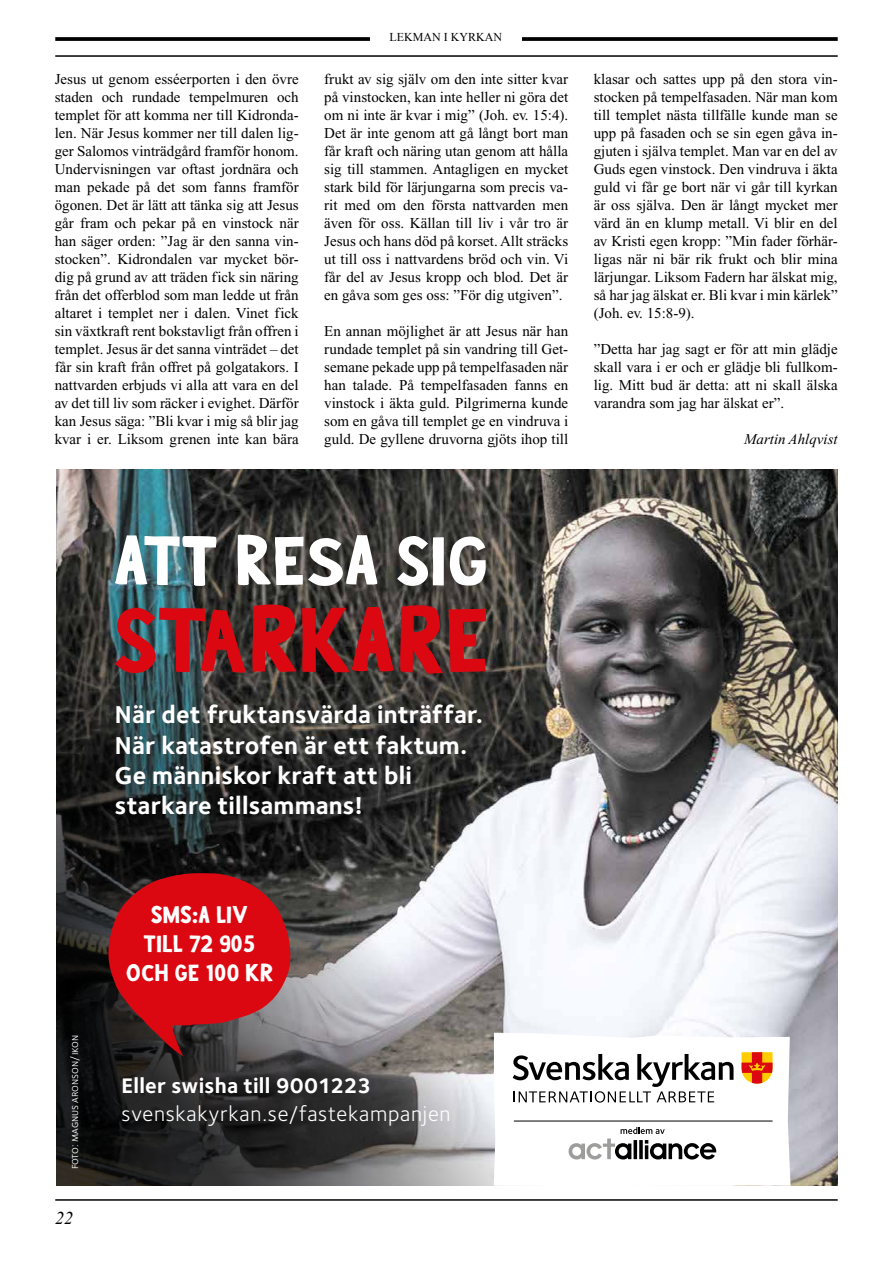
<style>
.page{position:relative;width:893px;height:1263px;background:#fff}
.page>*{position:absolute;margin:0;border:0;box-sizing:border-box;transform-origin:0 0}
.t1{font:25.2px/30.3px "Foundry Sterling Bold OSF";letter-spacing:.005em;color:#fff}
.t2{font:500 24.15px/29px "Plakat";color:#fff;text-align:center}
.t3{font:21.75px "Foundry Sterling";letter-spacing:.035em;color:#fff}
.t4{font:700 21.75px "Foundry Sterling";letter-spacing:.01em;color:#fff}
.t5{font:italic 18px "Times New Roman";color:#000}
.t6{font:15px/18px "Times New Roman";color:#000;text-align:justify}
.t7{font:italic 15px "Times New Roman";color:#000}
.t8{font:12px "Times New Roman";color:#000}
.t9{font:11.55px "Foundry Sterling Book Expert";color:#fff}
</style>
<div class="page">
<hr style="left:55px;top:1199px;width:783px;height:2px;background:#000">
<hr style="left:55px;top:55px;width:783px;height:2px;background:#000">
<svg style="left:55px;top:37px;width:783px;height:4px;background:#0f0f0f"></svg>
<div style="left:370px;top:34px;width:151px;height:10px;background:#fff"></div>
<img style="left:612px;top:469px;width:226px;height:717px">
<svg style="left:56px;top:469px;width:556px;height:717px;background:#5f6060"></svg>
<svg style="left:108px;top:873px;width:183px;height:163px;background:#b8161d"></svg>
<svg style="left:81px;top:1036px;width:405px;height:127px;background:#484647"></svg>
<img style="left:115px;top:535px;width:101px;height:51px">
<svg style="left:238px;top:535px;width:139px;height:51px"></svg>
<svg style="left:397px;top:536px;width:47px;height:50px"></svg>
<svg style="left:450px;top:536px;width:36px;height:50px"></svg>
<svg style="left:115px;top:608px;width:131px;height:65px;background:#862e35"></svg>
<svg style="left:252px;top:604px;width:142px;height:68px;background:#951c20"></svg>
<svg style="left:400px;top:605px;width:43px;height:69px;background:#aa1a1f"></svg>
<svg style="left:449px;top:609px;width:37px;height:63px;background:#ac1c21"></svg>
<svg style="left:494px;top:1033px;width:296px;height:153px"></svg>
<svg style="left:513px;top:1054px;width:221px;height:48px"></svg>
<svg style="left:741px;top:1052px;width:32px;height:31px"></svg>
<svg style="left:569px;top:1127px;width:147px;height:32px"></svg>
<hr style="left:514px;top:1121px;width:259px;height:1px;background:#000">
<p class="t8" style="left:390px;top:29px;width:114px">LEKMAN I KYRKAN</p>
<p class="t6" style="left:55px;top:70px;width:245px">Jesus ut genom esséerporten i den övre staden och rundade tempelmuren och templet för att komma ner till Kidronda&shy;len. När Jesus kommer ner till dalen lig&shy;ger Salomos vinträdgård framför honom.<br>Undervisningen var oftast jordnära och man pekade på det som fanns framför ögonen. Det är lätt att tänka sig att Jesus går fram och pekar på en vinstock när han säger orden: ”Jag är den sanna vin&shy;stocken”. Kidrondalen var mycket bör&shy;dig på grund av att träden fick sin näring från det offerblod som man ledde ut från altaret i templet ner i dalen. Vinet fick sin växtkraft rent bokstavligt från offren i templet. Jesus är det sanna vinträdet – det får sin kraft från offret på golgatakors. I nattvarden erbjuds vi alla att vara en del av det till liv som räcker i evighet. Därför kan Jesus säga: ”Bli kvar i mig så blir jag kvar i er. Liksom grenen inte kan bära</p>
<p class="t6" style="left:324px;top:70px;width:245px">frukt av sig själv om den inte sitter kvar på vinstocken, kan inte heller ni göra det om ni inte är kvar i mig” (Joh. ev. 15:4).<br>Det är inte genom att gå långt bort man får kraft och näring utan genom att hålla sig till stammen. Antagligen en mycket stark bild för lärjungarna som precis va&shy;rit med om den första nattvarden men även för oss. Källan till liv i vår tro är Jesus och hans död på korset. Allt sträcks ut till oss i nattvardens bröd och vin. Vi får del av Jesus kropp och blod. Det är en gåva som ges oss: ”För dig utgiven”.</p>
<p class="t6" style="left:324px;top:322px;width:245px">En annan möjlighet är att Jesus när han rundade templet på sin vandring till Get&shy;semane pekade upp på tempelfasaden när han talade. På tempelfasaden fanns en vinstock i äkta guld. Pilgrimerna kunde som en gåva till templet ge en vindruva i guld. De gyllene druvorna gjöts ihop till</p>
<p class="t6" style="left:594px;top:70px;width:245px">klasar och sattes upp på den stora vin&shy;stocken på tempelfasaden. När man kom till templet nästa tillfälle kunde man se upp på fasaden och se sin egen gåva in&shy;gjuten i själva templet. Man var en del av Guds egen vinstock. Den vindruva i äkta guld vi får ge bort när vi går till kyrkan är oss själva. Den är långt mycket mer värd än en klump metall. Vi blir en del av Kristi egen kropp: ”Min fader förhär&shy;ligas när ni bär rik frukt och blir mina lärjungar. Liksom Fadern har älskat mig, så har jag älskat er. Bli kvar i min kärlek” (Joh. ev. 15:8-9).</p>
<p class="t6" style="left:594px;top:340px;width:245px">”Detta har jag sagt er för att min glädje skall vara i er och er glädje bli fullkom&shy;lig. Mitt bud är detta: att ni skall älska varandra som jag har älskat er”.</p>
<p class="t7" style="left:744px;top:431px;width:95px">Martin Ahlqvist</p>
<h1 class="t1" style="left:115px;top:699px;width:370px">När det fruktansvärda inträffar.<br>När katastrofen är ett faktum.<br>Ge människor kraft att bli starkare tillsammans!</h1>
<p class="t9" style="left:66px;top:1169px;width:136px;rotate:-90deg">foto: magnus aronson/ikon</p>
<p class="t5" style="left:55px;top:1206px;width:19px">22</p>
<h2 class="t2" style="left:126px;top:901px;width:149px">SMS:A LIV<br>TILL 72 905<br>OCH GE 100 KR</h2>
<h3 class="t4" style="left:121px;top:1070px;width:251px">Eller swisha till 9001223</h3>
<h3 class="t3" style="left:121px;top:1098px;width:331px">svenskakyrkan.se/fastekampanjen</h3>
</div>
